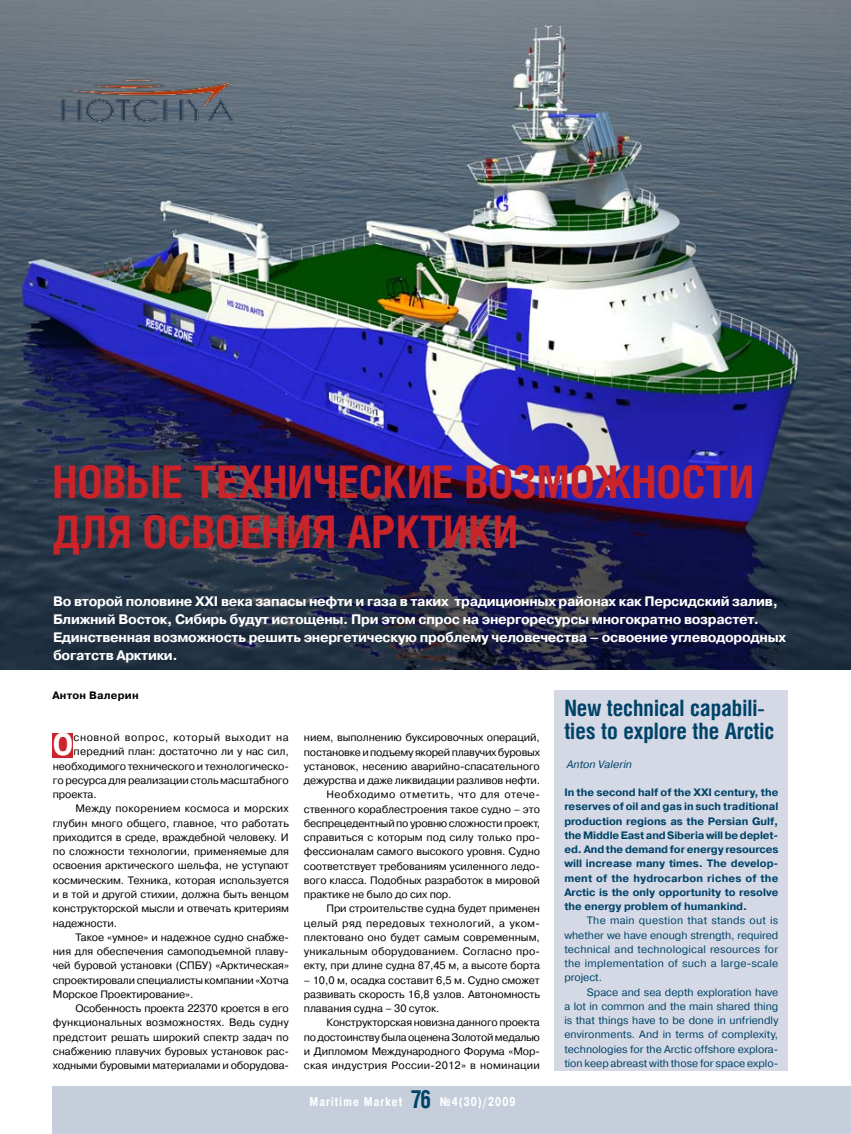
<style>
.page{position:relative;width:851px;height:1134px;background:#fff}
.page>*{position:absolute;margin:0;border:0;box-sizing:border-box;transform-origin:0 0}
.t1{font:700 45px/50px "Helios Cond";color:#ca232a}
.t2{font:700 31.12px "Pragmatica Cond C";color:#fff}
.t3{font:700 22.5px/22.5px "Helios Cond";color:#004368}
.t4{font:700 13.75px/18.1px "Pragmatica C";letter-spacing:-.02em;color:#fff}
.t5{font:700 12.75px "Pragmatica Cond C";letter-spacing:.1em;color:#fff;scale:.9 1}
.t6{font:10.75px/14.2px "Pragmatica C";letter-spacing:-.01em;color:#000;text-align:justify}
.t7{font:10.75px/14.2px "Pragmatica C";color:#004368;text-align:justify}
.t8{font:700 10.75px/14.2px "Pragmatica C";color:#004368;text-align:justify}
.t9{font:10.75px "Pragmatica C";letter-spacing:.015em;color:#000}
.t10{font:10.75px "Pragmatica C";letter-spacing:.03em;color:#000}
.t11{font:10.75px "Pragmatica C";letter-spacing:.04em;color:#000}
.t12{font:10.75px "Pragmatica C";letter-spacing:.05em;color:#000}
.t13{font:10.75px "Pragmatica C";letter-spacing:.02em;color:#000}
.t14{font:italic 10.75px "Pragmatica C";color:#004368}
.t15{font:700 10.75px "Pragmatica C";letter-spacing:.02em;color:#000}
.s1{font-family:"Helios Cond";font-size:25px;color:#004368}
</style>
<div class="page">
<div style="left:53px;top:1086px;width:797px;height:48px;background:#c6cedc"></div>
<div style="left:52px;top:732px;width:21px;height:25px;background:#ca232a"></div>
<img style="left:0;top:1px;width:850px;height:669px">
<div style="left:554px;top:690px;width:234px;height:381px;background:#d4d9e5"></div>
<img style="left:57px;top:71px;width:179px;height:55px">
<h1 class="t1" style="left:52px;top:456px;width:702px">Новые технические возможности для освоения Арктики</h1>
<p class="t4" style="left:53px;top:592px;width:734px">Во второй половине XXI века запасы нефти и газа в таких традиционных районах как Персидский залив, Ближний Восток, Сибирь будут истощены. При этом спрос на энергоресурсы многократно возрастет.<br>Единственная возможность решить энергетическую проблему человечества – освоение углеводородных богатств Арктики.</p>
<p class="t15" style="left:52px;top:689px;width:88px">Антон Валерин</p>
<h2 class="t2" style="left:53px;top:727px;width:21px">О</h2>
<p class="t12" style="left:73px;top:732px;width:217px">сновной вопрос, который выходит на</p>
<p class="t6" style="left:73px;top:745px;width:217px">передний план: достаточно ли у нас сил,</p>
<p class="t6" style="left:53px;top:759px;width:237px">необходимого технического и технологическо-</p>
<p class="t6" style="left:53px;top:773px;width:237px">го ресурса для реализации столь масштабного</p>
<p class="t6" style="left:53px;top:787px;width:45px">проекта.</p>
<p class="t13" style="left:75px;top:803px;width:215px">Между покорением космоса и морских</p>
<p class="t6" style="left:53px;top:816px;width:237px">глубин много общего, главное, что работать</p>
<p class="t6" style="left:53px;top:830px;width:237px">приходится в среде, враждебной человеку. И</p>
<p class="t6" style="left:53px;top:844px;width:237px">по сложности технологии, применяемые для</p>
<p class="t6" style="left:53px;top:859px;width:237px">освоения арктического шельфа, не уступают</p>
<p class="t6" style="left:53px;top:873px;width:237px">космическим. Техника, которая используется</p>
<p class="t6" style="left:53px;top:887px;width:237px">и в той и другой стихии, должна быть венцом</p>
<p class="t6" style="left:53px;top:901px;width:237px">конструкторской мысли и отвечать критериям</p>
<p class="t6" style="left:53px;top:916px;width:66px">надежности.</p>
<p class="t6" style="left:75px;top:930px;width:215px">Такое «умное» и надежное судно снабже-</p>
<p class="t6" style="left:53px;top:944px;width:237px">ния для обеспечения самоподъемной плаву-</p>
<p class="t6" style="left:53px;top:958px;width:237px">чей буровой установки (СПБУ) «Арктическая»</p>
<p class="t6" style="left:53px;top:973px;width:237px">спроектировали специалисты компании «Хотча</p>
<p class="t6" style="left:53px;top:987px;width:142px">Морское Проектирование».</p>
<p class="t6" style="left:75px;top:1001px;width:215px">Особенность проекта 22370 кроется в его</p>
<p class="t9" style="left:53px;top:1017px;width:237px">функциональных возможностях. Ведь судну</p>
<p class="t6" style="left:53px;top:1030px;width:237px">предстоит решать широкий спектр задач по</p>
<p class="t6" style="left:53px;top:1044px;width:237px">снабжению плавучих буровых установок рас-</p>
<p class="t6" style="left:53px;top:1058px;width:237px">ходными буровыми материалами и оборудова-</p>
<p class="t6" style="left:304px;top:730px;width:237px">нием, выполнению буксировочных операций,</p>
<p class="t6" style="left:304px;top:745px;width:237px">постановке и подъему якорей плавучих буровых</p>
<p class="t6" style="left:304px;top:759px;width:237px">установок, несению аварийно-спасательного</p>
<p class="t6" style="left:304px;top:773px;width:237px">дежурства и даже ликвидации разливов нефти.</p>
<p class="t11" style="left:326px;top:789px;width:215px">Необходимо отметить, что для отече-</p>
<p class="t6" style="left:304px;top:802px;width:237px">ственного кораблестроения такое судно – это</p>
<p class="t6" style="left:304px;top:816px;width:237px">беспрецедентный по уровню сложности проект,</p>
<p class="t6" style="left:304px;top:830px;width:237px">справиться с которым под силу только про-</p>
<p class="t6" style="left:304px;top:845px;width:237px">фессионалам самого высокого уровня. Судно</p>
<p class="t6" style="left:304px;top:859px;width:237px">соответствует требованиям усиленного ледо-</p>
<p class="t6" style="left:304px;top:873px;width:237px">вого класса. Подобных разработок в мировой</p>
<p class="t6" style="left:304px;top:887px;width:149px">практике не было до сих пор.</p>
<p class="t6" style="left:326px;top:902px;width:215px">При строительстве судна будет применен</p>
<p class="t10" style="left:304px;top:917px;width:237px">целый ряд передовых технологий, а уком-</p>
<p class="t6" style="left:304px;top:930px;width:237px">плектовано оно будет самым современным,</p>
<p class="t9" style="left:304px;top:945px;width:237px">уникальным оборудованием. Согласно про-</p>
<p class="t6" style="left:304px;top:959px;width:237px">екту, при длине судна 87,45 м, а высоте борта</p>
<p class="t6" style="left:304px;top:973px;width:237px">– 10,0 м, осадка составит 6,5 м. Судно сможет развивать скорость 16,8 узлов. Автономность плавания судна – 30 суток.</p>
<p class="t6" style="left:304px;top:1016px;width:237px;text-indent:22px">Конструкторская новизна данного проекта по достоинству была оценена Золотой медалью и Дипломом Международного Форума «Мор&shy;ская индустрия России-2012» в номинации</p>
<p class="t5" style="left:309px;top:1094px;width:230px">Maritime Market <span class="s1">76</span> №4(30)/2009</p>
<h3 class="t3" style="left:564px;top:696px;width:211px">New technical capabili&shy;ties to explore the Arctic</h3>
<p class="t14" style="left:566px;top:758px;width:67px">Anton Valerin</p>
<p class="t8" style="left:564px;top:785px;width:215px">In the second half of the XXI century, the reserves of oil and gas in such traditional production regions as the Persian Gulf, the Middle East and Siberia will be deplet&shy;ed. And the demand for energy resources will increase many times. The develop&shy;ment of the hydrocarbon riches of the Arctic is the only opportunity to resolve the energy problem of humankind.</p>
<p class="t7" style="left:564px;top:913px;width:215px;text-indent:22px">The main question that stands out is whether we have enough strength, required technical and technological resources for the implementation of such a large-scale project.</p>
<p class="t7" style="left:564px;top:985px;width:215px;text-indent:22px">Space and sea depth exploration have a lot in common and the main shared thing is that things have to be done in unfriendly environments. And in terms of complexity, technologies for the Arctic offshore explora&shy;tion keep abreast with those for space explo-</p>
</div>
